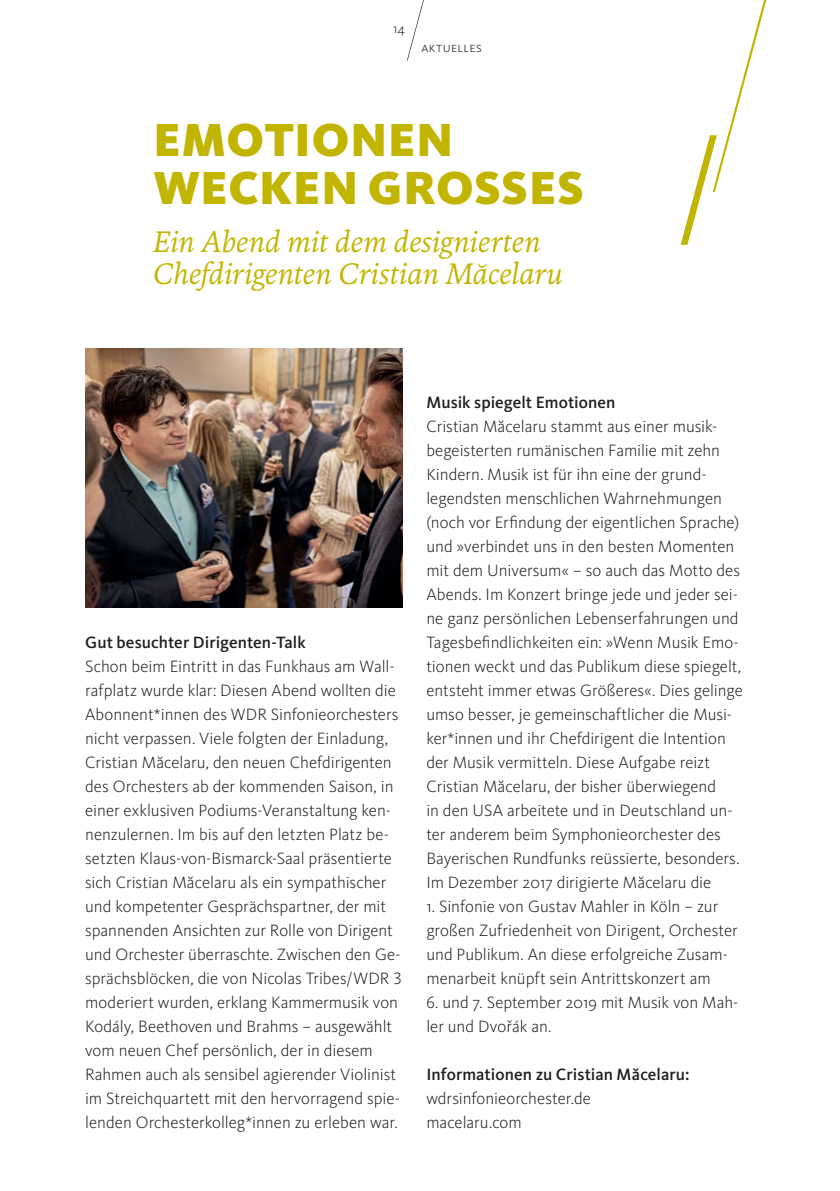
<style>
.page{position:relative;width:840px;height:1191px;background:#fff}
.page>*{position:absolute;margin:0;border:0;box-sizing:border-box;transform-origin:0 0}
.Headline_Senf{font:900 48px/48px "WDR Sans";letter-spacing:.015em;color:#c2b501}
.Subline_Senf{font:italic 30px/32px "WDR Serif";letter-spacing:-.005em;color:#c2b501}
.Fließtext{font:300 17px/24px "WDR Sans";color:#231f20}
.Anleser{font:500 17px "WDR Sans";color:#231f20}
.Rubrik{font:300 14px "WDR Sans";letter-spacing:.025em;color:#231f20}
</style>
<div class="page">
<img style="left:85px;top:348px;width:317px;height:260px">
<svg style="left:407px;top:0;width:17px;height:61px"></svg>
<svg style="left:680px;top:0;width:87px;height:245px"></svg>
<p class="Rubrik" style="left:393px;top:20px;width:14px">14</p>
<p class="Rubrik" style="left:421px;top:39px;width:62px">aktuelles</p>
<p class="Headline_Senf" style="left:153px;top:116px;width:431px">EMOTIONEN<br>WECKEN GROSSES</p>
<p class="Subline_Senf" style="left:153px;top:226px;width:411px">Ein Abend mit dem designierten<br>Chefdirigenten Cristian Măcelaru</p>
<p class="Anleser" style="left:85px;top:632px;width:222px">Gut besuchter Dirigenten-Talk</p>
<p class="Fließtext" style="left:85px;top:654px;width:318px">Schon beim Eintritt in das Funkhaus am Wall&shy;rafplatz wurde klar: Diesen Abend wollten die Abonnent*innen des WDR Sinfonieorchesters nicht verpassen. Viele folgten der Einladung, Cristian Măcelaru, den neuen Chefdirigenten des Orchesters ab der kommenden Saison, in einer exklusiven Podiums-Veranstaltung ken&shy;nenzulernen. Im bis auf den letzten Platz be&shy;setzten Klaus-von-Bismarck-Saal präsentierte sich Cristian Măcelaru als ein sympathischer und kompetenter Gesprächspartner, der mit spannenden Ansichten zur Rolle von Dirigent und Orchester überraschte. Zwischen den Ge&shy;sprächsblöcken, die von Nicolas Tribes/WDR 3 moderiert wurden, erklang Kammermusik von Kodály, Beethoven und Brahms – ausgewählt vom neuen Chef persönlich, der in diesem Rahmen auch als sensibel agierender Violinist im Streichquartett mit den hervorragend spie&shy;lenden Orchesterkolleg*innen zu erleben war.</p>
<p class="Anleser" style="left:426px;top:392px;width:191px">Musik spiegelt Emotionen</p>
<p class="Fließtext" style="left:426px;top:414px;width:318px">Cristian Măcelaru stammt aus einer musik&shy;begeisterten rumänischen Familie mit zehn Kindern. Musik ist für ihn eine der grund&shy;legendsten menschlichen Wahrnehmungen (noch vor Erfindung der eigentlichen Sprache) und »verbindet uns in den besten Momenten mit dem Universum« – so auch das Motto des Abends. Im Konzert bringe jede und jeder sei&shy;ne ganz persönlichen Lebenserfahrungen und Tagesbefindlichkeiten ein: »Wenn Musik Emo&shy;tionen weckt und das Publikum diese spiegelt, entsteht immer etwas Größeres«. Dies gelinge umso besser, je gemeinschaftlicher die Musi&shy;ker*innen und ihr Chefdirigent die Intention der Musik vermitteln. Diese Aufgabe reizt Cristian Măcelaru, der bisher überwiegend<br>in den USA arbeitete und in Deutschland un&shy;ter anderem beim Symphonieorchester des Bayerischen Rundfunks reüssierte, besonders.</p>
<p class="Fließtext" style="left:426px;top:870px;width:286px">Im Dezember 2017 dirigierte Măcelaru die</p>
<p class="Fließtext" style="left:426px;top:894px;width:313px">1. Sinfonie von Gustav Mahler in Köln – zur großen Zufriedenheit von Dirigent, Orchester und Publikum. An diese erfolgreiche Zusam&shy;menarbeit knüpft sein Antrittskonzert am</p>
<p class="Fließtext" style="left:426px;top:990px;width:313px">6. und 7. September 2019 mit Musik von Mah&shy;ler und Dvořák an.</p>
<p class="Anleser" style="left:426px;top:1064px;width:264px">Informationen zu Cristian Măcelaru:</p>
<p class="Fließtext" style="left:426px;top:1086px;width:166px">wdrsinfonieorchester.de</p>
<p class="Fließtext" style="left:426px;top:1110px;width:97px">macelaru.com</p>
</div>
